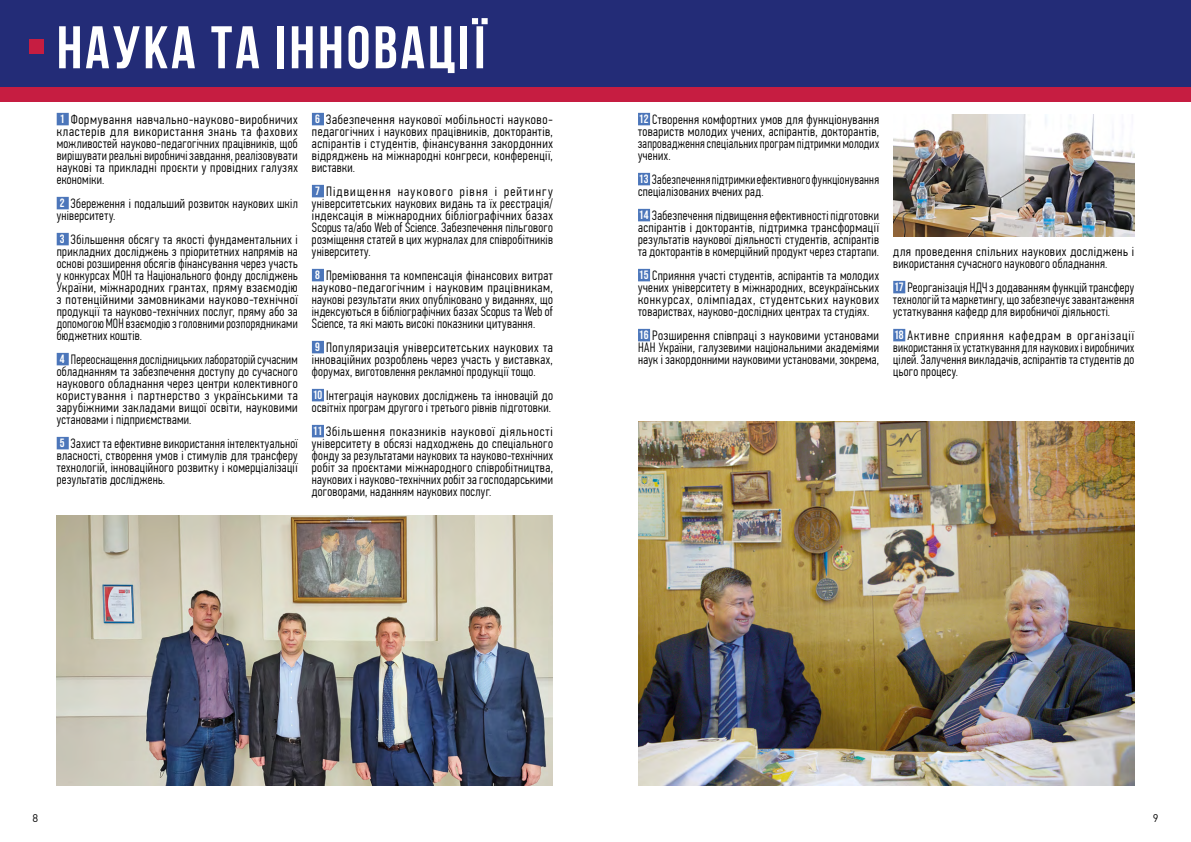
<style>
.page{position:relative;width:1191px;height:842px;background:#fff}
.page>*{position:absolute;margin:0;border:0;box-sizing:border-box;transform-origin:0 0}
.t1{font:60px "Bebas Neue Cyrillic";letter-spacing:.05em;color:#fff}
.t2{font:300 13.5px/12px "PF Din Text Comp Pro";letter-spacing:.025em;color:#000;text-align:justify}
.t3{font:300 13.5px/12px "PF Din Text Comp Pro";letter-spacing:.025em;color:#000;text-align:justify;scale:1.07 1}
.t4{font:300 13.5px/12px "PF Din Text Comp Pro";letter-spacing:.025em;color:#000;text-align:justify;scale:1.04 1}
.t5{font:300 13.5px/12px "PF Din Text Comp Pro";letter-spacing:.025em;color:#000;text-align:justify;scale:.96 1}
.t6{font:300 13.5px/12px "PF Din Text Comp Pro";letter-spacing:.025em;color:#000;scale:1.06 1}
.t7{font:300 13.5px/12px "PF Din Text Comp Pro";letter-spacing:.025em;color:#000;scale:.95 1}
.t8{font:11px "DIN Pro";color:#000}
.s1{font-family:"Bebas Neue";font-weight:400;font-size:12px;color:#fff}
</style>
<div class="page">
<div style="left:0;top:0;width:1191px;height:88px;background:#232c77"></div>
<div style="left:0;top:88px;width:1191px;height:14px;background:#c61d41"></div>
<div style="left:57px;top:113px;width:12px;height:12px;background:#4c76ba"></div>
<div style="left:57px;top:197px;width:12px;height:12px;background:#4c76ba"></div>
<div style="left:57px;top:233px;width:12px;height:12px;background:#4c76ba"></div>
<div style="left:57px;top:353px;width:12px;height:12px;background:#4c76ba"></div>
<div style="left:57px;top:437px;width:12px;height:12px;background:#4c76ba"></div>
<div style="left:312px;top:113px;width:12px;height:12px;background:#4c76ba"></div>
<div style="left:312px;top:185px;width:12px;height:12px;background:#4c76ba"></div>
<div style="left:312px;top:269px;width:12px;height:12px;background:#4c76ba"></div>
<div style="left:312px;top:341px;width:12px;height:12px;background:#4c76ba"></div>
<div style="left:312px;top:389px;width:12px;height:12px;background:#4c76ba"></div>
<div style="left:312px;top:425px;width:12px;height:12px;background:#4c76ba"></div>
<div style="left:638px;top:113px;width:12px;height:12px;background:#4c76ba"></div>
<div style="left:638px;top:173px;width:12px;height:12px;background:#4c76ba"></div>
<div style="left:638px;top:209px;width:12px;height:12px;background:#4c76ba"></div>
<div style="left:638px;top:269px;width:12px;height:12px;background:#4c76ba"></div>
<div style="left:638px;top:329px;width:12px;height:12px;background:#4c76ba"></div>
<div style="left:893px;top:281px;width:12px;height:12px;background:#4c76ba"></div>
<div style="left:893px;top:329px;width:12px;height:12px;background:#4c76ba"></div>
<div style="left:29px;top:40px;width:14px;height:14px;background:#c61d41"></div>
<img style="left:57px;top:516px;width:496px;height:269px">
<img style="left:638px;top:421px;width:496px;height:364px">
<img style="left:893px;top:115px;width:241px;height:122px">
<h1 class="t1" style="left:57px;top:14px;width:432px">НАУКА ТА ІННОВАЦІЇ</h1>
<p class="t3" style="left:57px;top:113px;width:227px"><span class="s1">1</span> Формування навчально-науково-виробничих кластерів для використання знань та фахових можливостей науково-педагогічних працівників, щоб вирішувати реальні виробничі завдання, реалізовувати наукові та прикладні проєкти у провідних галузях економіки.</p>
<p class="t2" style="left:57px;top:197px;width:242px"><span class="s1">2</span> Збереження і подальший розвиток наукових шкіл університету.</p>
<p class="t2" style="left:57px;top:233px;width:242px"><span class="s1">3</span> Збільшення обсягу та якості фундаментальних і прикладних досліджень з пріоритетних напрямів на основі розширення обсягів фінансування через участь у конкурсах МОН та Національного фонду досліджень України, міжнародних грантах, пряму взаємодію з потенційними замовниками науково-технічної продукції та науково-технічних послуг, пряму або за допомогою МОН взаємодію з головними розпорядниками бюджетних коштів.</p>
<p class="t5" style="left:57px;top:353px;width:252px"><span class="s1">4</span> Переоснащення дослідницьких лабораторій сучасним обладнанням та забезпечення доступу до сучасного наукового обладнання через центри колективного користування і партнерство з українськими та зарубіжними закладами вищої освіти, науковими установами і підприємствами.</p>
<p class="t2" style="left:57px;top:437px;width:242px"><span class="s1">5</span> Захист та ефективне використання інтелектуальної власності, створення умов і стимулів для трансферу технологій, інноваційного розвитку і комерціалізації результатів досліджень.</p>
<p class="t3" style="left:312px;top:113px;width:227px"><span class="s1">6</span> Забезпечення наукової мобільності науково&shy;педагогічних і наукових працівників, докторантів, аспірантів і студентів, фінансування закордонних відряджень на міжнародні конгреси, конференції, виставки.</p>
<p class="t3" style="left:312px;top:185px;width:227px"><span class="s1">7</span> Підвищення наукового рівня і рейтингу університетських наукових видань та їх реєстрація/ індексація в міжнародних бібліографічних базах Scopus та/або Web of Science. Забезпечення пільгового розміщення статей в цих журналах для співробітників університету.</p>
<p class="t4" style="left:312px;top:269px;width:233px"><span class="s1">8</span> Преміювання та компенсація фінансових витрат науково-педагогічним і науковим працівникам, наукові результати яких опубліковано у виданнях, що індексуються в бібліографічних базах Scopus та Web of Science, та які мають високі показники цитування.</p>
<p class="t3" style="left:312px;top:341px;width:227px"><span class="s1">9</span> Популяризація університетських наукових та інноваційних розроблень через участь у виставках, форумах, виготовлення рекламної продукції тощо.</p>
<p class="t2" style="left:312px;top:389px;width:242px"><span class="s1">10</span> Інтеграція наукових досліджень та інновацій до освітніх програм другого і третього рівнів підготовки.</p>
<p class="t3" style="left:312px;top:425px;width:227px"><span class="s1">11</span> Збільшення показників наукової діяльності університету в обсязі надходжень до спеціального фонду за результатами наукових та науково-технічних робіт за проєктами міжнародного співробітництва, наукових і науково-технічних робіт за господарськими договорами, наданням наукових послуг.</p>
<p class="t2" style="left:638px;top:113px;width:242px"><span class="s1">12</span> Створення комфортних умов для функціонування товариств молодих учених, аспірантів, докторантів, запровадження спеціальних програм підтримки молодих учених.</p>
<p class="t7" style="left:638px;top:173px;width:255px"><span class="s1">13</span> Забезпечення підтримки ефективного функціонування спеціалізованих вчених рад.</p>
<p class="t2" style="left:638px;top:209px;width:242px"><span class="s1">14</span> Забезпечення підвищення ефективності підготовки аспірантів і докторантів, підтримка трансформації результатів наукової діяльності студентів, аспірантів та докторантів в комерційний продукт через стартапи.</p>
<p class="t2" style="left:638px;top:269px;width:242px"><span class="s1">15</span> Сприяння участі студентів, аспірантів та молодих учених університету в міжнародних, всеукраїнських конкурсах, олімпіадах, студентських наукових товариствах, науково-дослідних центрах та студіях.</p>
<p class="t4" style="left:638px;top:329px;width:233px"><span class="s1">16</span> Розширення співпраці з науковими установами НАН України, галузевими національними академіями наук і закордонними науковими установами, зокрема,</p>
<p class="t6" style="left:893px;top:245px;width:229px">для проведення спільних наукових досліджень і використання сучасного наукового обладнання.</p>
<p class="t2" style="left:893px;top:281px;width:242px"><span class="s1">17</span> Реорганізація НДЧ з додаванням функцій трансферу технологій та маркетингу, що забезпечує завантаження устаткування кафедр для виробничої діяльності.</p>
<p class="t3" style="left:893px;top:329px;width:227px"><span class="s1">18</span> Активне сприяння кафедрам в організації використання їх устаткування для наукових і виробничих цілей. Залучення викладачів, аспірантів та студентів до цього процесу.</p>
<p class="t8" style="left:33px;top:811px;width:7px">8</p>
<p class="t8" style="left:1152px;top:811px;width:7px">9</p>
</div>
